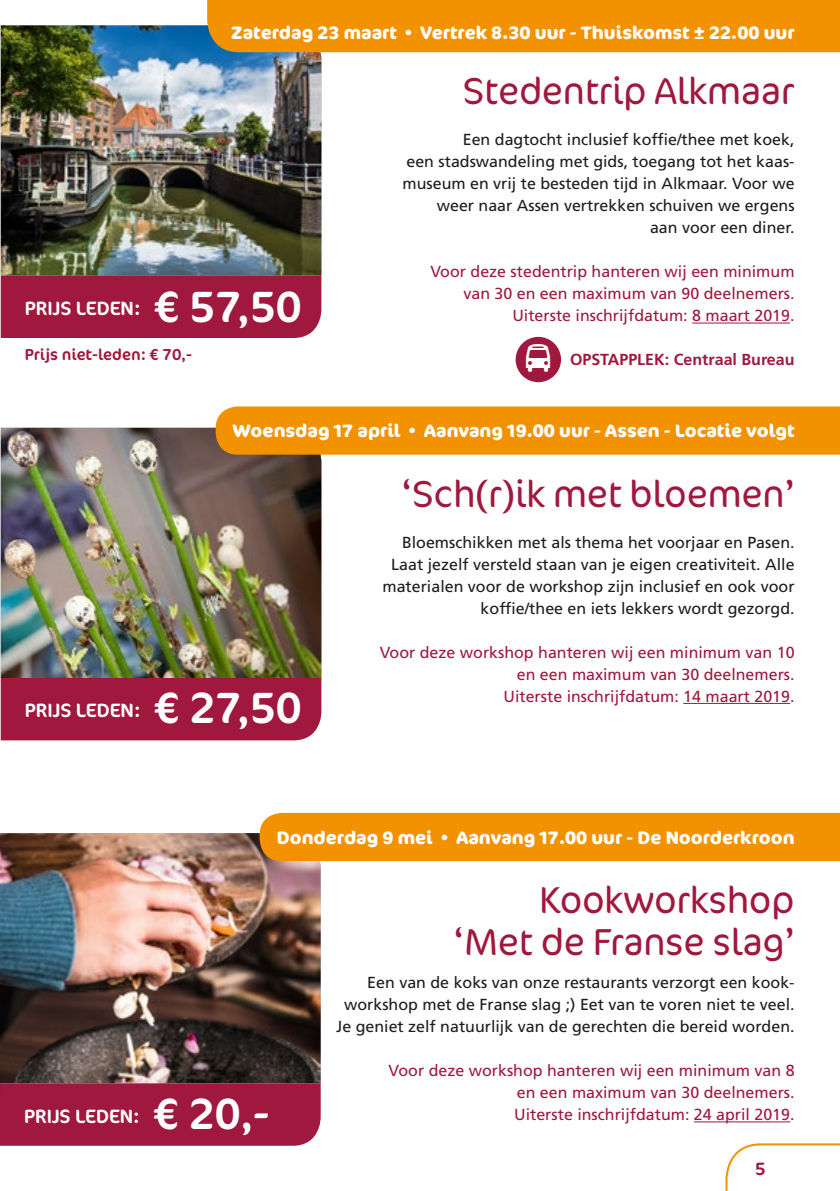
<style>
.page{position:relative;width:840px;height:1191px;background:#fff}
.page>*{position:absolute;margin:0;border:0;box-sizing:border-box;transform-origin:0 0}
.t1{font:44px "Cocon OT";color:#fff}
.t2{font:300 38px/42px "Cocon";letter-spacing:-.01em;color:#a0183d;text-align:right}
.t3{font:19.4px "Cocon OT";color:#fff}
.t4{font:700 18px "Cocon";color:#fff}
.t5{font:18px "Cocon OT";color:#a0183d}
.t6{font:16px/22px "Frutiger LT Std";color:#1d1d1b;text-align:right}
.t7{font:16px/22px "Frutiger LT Std";color:#a0183d;text-align:right}
.t8{font:700 16px "Frutiger LT Std";color:#a0183d}
.t9{font:16px "Cocon OT";color:#a0183d}
</style>
<div class="page">
<img style="left:1px;top:25px;width:320px;height:251px">
<div style="left:1px;top:276px;width:320px;height:62px;background:#a0183d"></div>
<img style="left:1px;top:428px;width:320px;height:250px">
<div style="left:1px;top:678px;width:320px;height:62px;background:#a0183d"></div>
<img style="left:0;top:833px;width:320px;height:231px">
<svg style="left:725px;top:1143px;width:114px;height:48px"></svg>
<hr style="left:691px;top:323px;width:98px;height:1px;background:#a0183d">
<hr style="left:683px;top:703px;width:106px;height:1px;background:#a0183d">
<hr style="left:693px;top:1121px;width:96px;height:1px;background:#a0183d">
<div style="left:207px;top:0;width:632px;height:52px;background:#f39200"></div>
<div style="left:215px;top:406px;width:624px;height:48px;background:#f39200"></div>
<div style="left:259px;top:813px;width:580px;height:48px;background:#f39200"></div>
<svg style="left:0;top:1064px;width:320px;height:81px;background:#8e243f"></svg>
<div style="left:515px;top:337px;width:45px;height:45px;background:#a0183d;border-radius:50%"></div>
<p class="t4" style="left:231px;top:22px;width:564px">Zaterdag 23 maart • Vertrek 8.30 uur - Thuiskomst ± 22.00 uur</p>
<p class="t3" style="left:25px;top:297px;width:117px">PRIJS LEDEN:</p>
<h1 class="t1" style="left:154px;top:280px;width:149px">€ 57,50</h1>
<p class="t9" style="left:25px;top:345px;width:168px">Prijs niet-leden: € 70,-</p>
<h2 class="t2" style="left:462px;top:71px;width:333px">Stedentrip Alkmaar</h2>
<p class="t6" style="left:402px;top:129px;width:393px">Een dagtocht inclusief koffie/thee met koek,<br>een stadswandeling met gids, toegang tot het kaas&shy;museum en vrij te besteden tijd in Alkmaar. Voor we weer naar Assen vertrekken schuiven we ergens<br>aan voor een diner.</p>
<p class="t7" style="left:430px;top:261px;width:365px">Voor deze stedentrip hanteren wij een minimum van 30 en een maximum van 90 deelnemers.<br>Uiterste inschrijfdatum: 8 maart 2019.</p>
<p class="t8" style="left:569px;top:350px;width:226px">OPSTAPPLEK: Centraal Bureau</p>
<p class="t4" style="left:232px;top:420px;width:563px">Woensdag 17 april • Aanvang 19.00 uur - Assen - Locatie volgt</p>
<p class="t3" style="left:25px;top:699px;width:117px">PRIJS LEDEN:</p>
<h1 class="t1" style="left:154px;top:682px;width:149px">€ 27,50</h1>
<h2 class="t2" style="left:401px;top:473px;width:394px">‘Sch(r)ik met bloemen’</h2>
<p class="t6" style="left:382px;top:531px;width:413px">Bloemschikken met als thema het voorjaar en Pasen.<br>Laat jezelf versteld staan van je eigen creativiteit. Alle materialen voor de workshop zijn inclusief en ook voor koffie/thee en iets lekkers wordt gezorgd.</p>
<p class="t7" style="left:379px;top:641px;width:416px">Voor deze workshop hanteren wij een minimum van 10 en een maximum van 30 deelnemers.<br>Uiterste inschrijfdatum: 14 maart 2019.</p>
<p class="t4" style="left:276px;top:826px;width:519px">Donderdag 9 mei • Aanvang 17.00 uur - De Noorderkroon</p>
<h2 class="t2" style="left:453px;top:880px;width:342px">Kookworkshop ‘Met de Franse slag’</h2>
<p class="t3" style="left:24px;top:1104px;width:117px">PRIJS LEDEN:</p>
<h1 class="t1" style="left:153px;top:1087px;width:118px">€ 20,-</h1>
<p class="t6" style="left:336px;top:971px;width:459px">Een van de koks van onze restaurants verzorgt een kook&shy;workshop met de Franse slag ;) Eet van te voren niet te veel.<br>Je geniet zelf natuurlijk van de gerechten die bereid worden.</p>
<p class="t7" style="left:514px;top:1059px;width:282px;text-align:justify;text-indent:-125px">Voor deze workshop hanteren wij een minimum van 8 en een maximum van 30 deelnemers.<br>Uiterste inschrijfdatum: 24 april 2019.</p>
<p class="t5" style="left:754px;top:1157px;width:12px">5</p>
</div>
